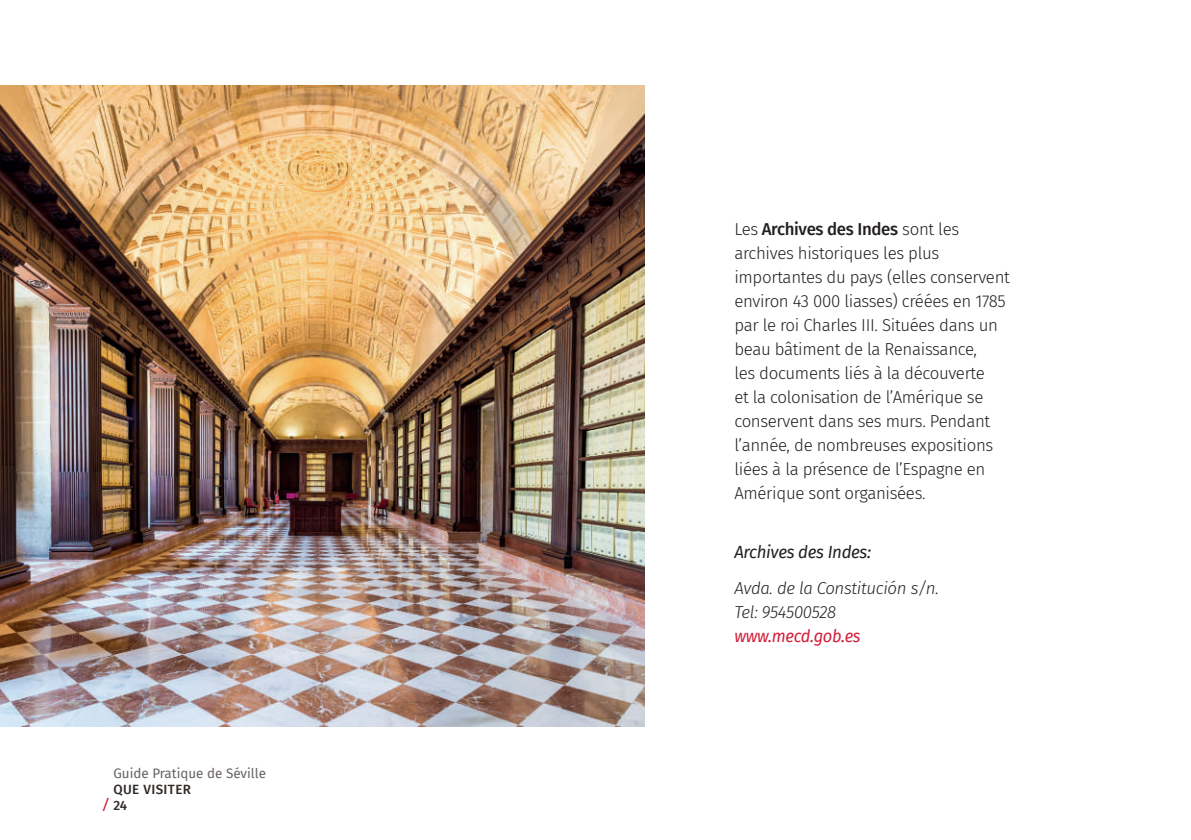
<style>
.page{position:relative;width:1191px;height:840px;background:#fff}
.page>*{position:absolute;margin:0;border:0;box-sizing:border-box;transform-origin:0 0}
.t1{font:300 17.2px/24px "Fira Sans";letter-spacing:-.02em;color:#231f20}
.t2{font:italic 300 17.2px/24px "Fira Sans";letter-spacing:-.02em;color:#231f20}
.t3{font:italic 17.2px "Fira Sans";letter-spacing:-.02em;color:#231f20}
.t4{font:italic 17.2px "Fira Sans";letter-spacing:-.02em;color:#d31e39;scale:.96 1}
.t5{font:700 14px "Officina Sans Std";color:#d31e39}
.t6{font:13.4px "Fira Sans";color:#676260}
.t7{font:500 13.4px/16px "Fira Sans";letter-spacing:.03em;color:#2e2926}
.s1{font-weight:500}
</style>
<div class="page">
<img style="left:0;top:85px;width:645px;height:641px">
<p class="t6" style="left:113px;top:762px;width:154px">Guide Pratique de Séville</p>
<p class="t7" style="left:113px;top:780px;width:79px">QUE VISITER<br>24</p>
<p class="t5" style="left:103px;top:794px;width:8px">/</p>
<p class="t1" style="left:734px;top:216px;width:277px">Les <span class="s1">Archives des Indes</span> sont les archives historiques les plus importantes du pays (elles conservent environ 43 000 liasses) créées en 1785 par le roi Charles III. Situées dans un beau bâtiment de la Renaissance,<br>les documents liés à la découverte<br>et la colonisation de l’Amérique se conservent dans ses murs. Pendant l’année, de nombreuses expositions liées à la présence de l’Espagne en Amérique sont organisées.</p>
<p class="t3" style="left:734px;top:539px;width:138px">Archives des Indes:</p>
<p class="t2" style="left:734px;top:575px;width:206px">Avda. de la Constitución s/n.<br>Tel: 954500528</p>
<p class="t4" style="left:734px;top:622px;width:133px">www.mecd.gob.es</p>
</div>
